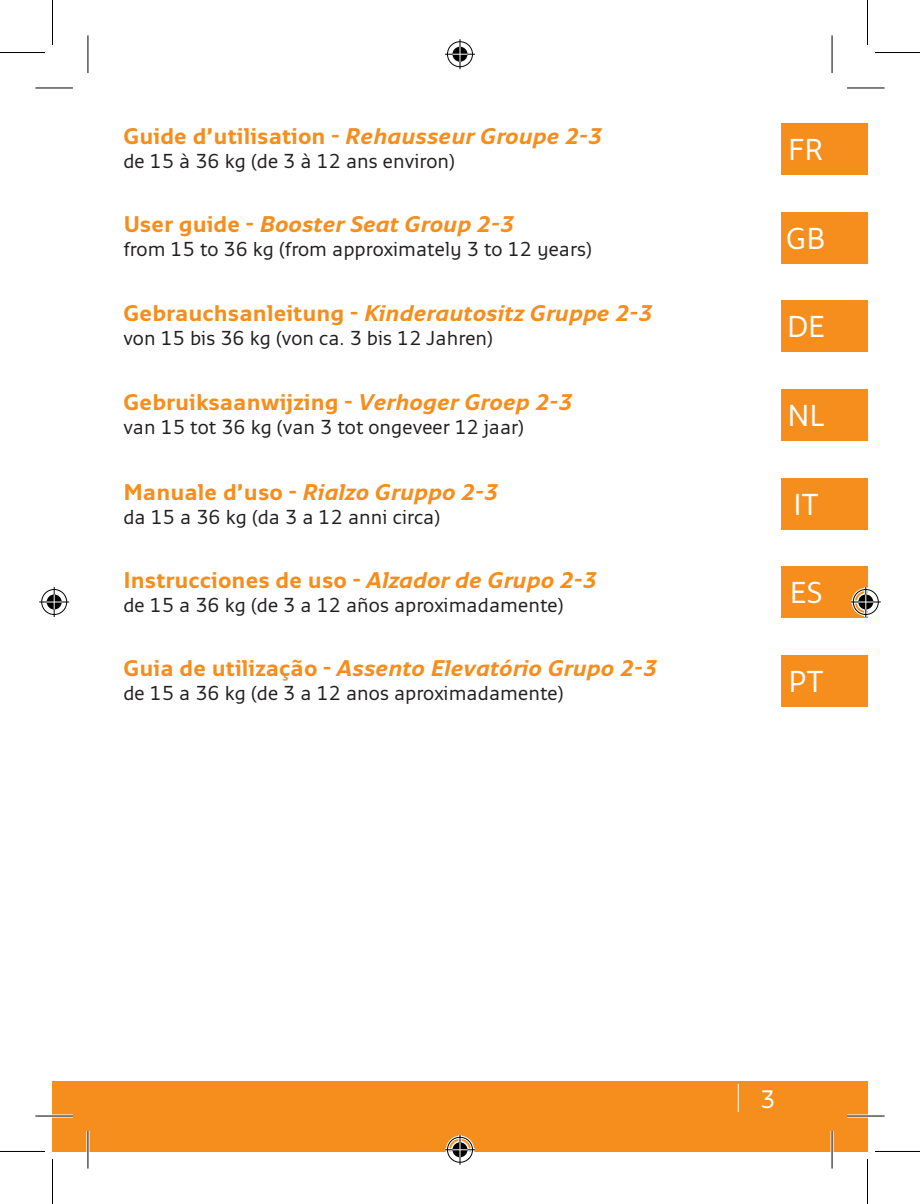
<style>
.page{position:relative;width:920px;height:1204px;background:#fff}
.page>*{position:absolute;margin:0;border:0;box-sizing:border-box;transform-origin:0 0}
.t1{font:30px "Monitor";color:#fff}
.t2{font:25px "Monitor";color:#fff}
.t3{font:italic 700 22.5px "Monitor";color:#f68e1e}
.t4{font:700 22.5px "Monitor";color:#f68e1e}
.t5{font:20px "Monitor";color:#231f20}
.s1{font-style:italic}
.s2{font-style:normal}
</style>
<div class="page">
<div style="left:52px;top:1080px;width:36px;height:71px;background:#f68e1e"></div>
<div style="left:88px;top:1080px;width:779px;height:71px;background:#f68e1e"></div>
<svg style="left:738px;top:1084px;width:1px;height:27px"></svg>
<div style="left:781px;top:123px;width:86px;height:52px;background:#f68e1e"></div>
<div style="left:781px;top:212px;width:86px;height:51px;background:#f68e1e"></div>
<div style="left:781px;top:301px;width:86px;height:51px;background:#f68e1e"></div>
<div style="left:781px;top:389px;width:86px;height:51px;background:#f68e1e"></div>
<div style="left:781px;top:566px;width:86px;height:52px;background:#f68e1e"></div>
<div style="left:781px;top:655px;width:86px;height:51px;background:#f68e1e"></div>
<div style="left:781px;top:478px;width:86px;height:51px;background:#f68e1e"></div>
<hr style="left:35px;top:1114px;width:38px;height:3px;background:#fff">
<hr style="left:847px;top:1114px;width:38px;height:3px;background:#fff">
<hr style="left:86px;top:1130px;width:3px;height:38px;background:#fff">
<svg style="left:831px;top:35px;width:1px;height:38px"></svg>
<svg style="left:830px;top:1131px;width:4px;height:37px"></svg>
<hr style="left:35px;top:88px;width:38px;height:1px;background:#000">
<hr style="left:847px;top:88px;width:38px;height:1px;background:#000">
<hr style="left:35px;top:1115px;width:38px;height:1px;background:#000">
<hr style="left:847px;top:1115px;width:38px;height:1px;background:#000">
<hr style="left:88px;top:35px;width:1px;height:38px;background:#000">
<hr style="left:88px;top:1130px;width:1px;height:38px;background:#000">
<hr style="left:832px;top:35px;width:1px;height:38px;background:#000">
<hr style="left:832px;top:1130px;width:1px;height:38px;background:#000">
<hr style="left:0;top:52px;width:45px;height:1px;background:#000">
<hr style="left:875px;top:52px;width:45px;height:1px;background:#000">
<hr style="left:0;top:1150px;width:45px;height:1px;background:#000">
<hr style="left:875px;top:1150px;width:45px;height:1px;background:#000">
<hr style="left:52px;top:0;width:1px;height:45px;background:#000">
<hr style="left:52px;top:1158px;width:1px;height:45px;background:#000">
<hr style="left:867px;top:0;width:1px;height:45px;background:#000">
<hr style="left:867px;top:1158px;width:1px;height:45px;background:#000">
<div style="left:446px;top:40px;width:28px;height:28px;border:3px solid #fff;border-radius:50%"></div>
<hr style="left:445px;top:53px;width:30px;height:3px;background:#fff">
<svg style="left:458px;top:39px;width:4px;height:30px"></svg>
<div style="left:451px;top:45px;width:18px;height:18px;border:3px solid #fff;border-radius:50%"></div>
<div style="left:447px;top:41px;width:26px;height:26px;border:1px solid #000;border-radius:50%"></div>
<hr style="left:445px;top:54px;width:30px;height:1px;background:#000">
<hr style="left:460px;top:39px;width:1px;height:30px;background:#000">
<svg style="left:452px;top:47px;width:15px;height:15px"></svg>
<div style="left:446px;top:1135px;width:28px;height:28px;border:3px solid #fff;border-radius:50%"></div>
<hr style="left:445px;top:1148px;width:30px;height:3px;background:#fff">
<svg style="left:458px;top:1134px;width:4px;height:30px"></svg>
<div style="left:451px;top:1140px;width:18px;height:18px;border:3px solid #fff;border-radius:50%"></div>
<div style="left:447px;top:1136px;width:26px;height:26px;border:1px solid #000;border-radius:50%"></div>
<hr style="left:445px;top:1149px;width:30px;height:1px;background:#000">
<hr style="left:460px;top:1134px;width:1px;height:30px;background:#000">
<svg style="left:452px;top:1142px;width:15px;height:15px"></svg>
<div style="left:40px;top:588px;width:28px;height:28px;border:3px solid #fff;border-radius:50%"></div>
<hr style="left:39px;top:600px;width:30px;height:3px;background:#fff">
<hr style="left:53px;top:587px;width:3px;height:30px;background:#fff">
<div style="left:45px;top:593px;width:18px;height:18px;border:3px solid #fff;border-radius:50%"></div>
<div style="left:41px;top:589px;width:26px;height:26px;border:1px solid #000;border-radius:50%"></div>
<hr style="left:39px;top:601px;width:30px;height:1px;background:#000">
<hr style="left:54px;top:587px;width:1px;height:30px;background:#000">
<svg style="left:47px;top:594px;width:15px;height:15px"></svg>
<div style="left:852px;top:588px;width:28px;height:28px;border:3px solid #fff;border-radius:50%"></div>
<hr style="left:851px;top:600px;width:30px;height:3px;background:#fff">
<hr style="left:864px;top:587px;width:3px;height:30px;background:#fff">
<div style="left:857px;top:593px;width:18px;height:18px;border:3px solid #fff;border-radius:50%"></div>
<div style="left:853px;top:589px;width:26px;height:26px;border:1px solid #000;border-radius:50%"></div>
<hr style="left:851px;top:601px;width:30px;height:1px;background:#000">
<hr style="left:865px;top:587px;width:1px;height:30px;background:#000">
<svg style="left:858px;top:594px;width:15px;height:15px"></svg>
<p class="t4" style="left:123px;top:122px;width:480px">Guide d’utilisation - <span class="s1">Rehausseur Groupe 2-3</span></p>
<p class="t5" style="left:123px;top:148px;width:333px">de 15 à 36 kg (de 3 à 12 ans environ)</p>
<p class="t3" style="left:123px;top:210px;width:392px"><span class="s2">User guide -</span> Booster Seat Group 2-3</p>
<p class="t5" style="left:123px;top:237px;width:470px">from 15 to 36 kg (from approximately 3 to 12 years)</p>
<p class="t3" style="left:123px;top:299px;width:530px"><span class="s2">Gebrauchsanleitung -</span> Kinderautositz Gruppe 2-3</p>
<p class="t5" style="left:123px;top:325px;width:371px">von 15 bis 36 kg (von ca. 3 bis 12 Jahren)</p>
<p class="t4" style="left:123px;top:388px;width:450px">Gebruiksaanwijzing - <span class="s1">Verhoger Groep 2-3</span></p>
<p class="t5" style="left:123px;top:414px;width:402px">van 15 tot 36 kg (van 3 tot ongeveer 12 jaar)</p>
<p class="t3" style="left:123px;top:478px;width:376px"><span class="s2">Manuale d’uso -</span> Rialzo Gruppo 2-3</p>
<p class="t5" style="left:123px;top:504px;width:318px">da 15 a 36 kg (da 3 a 12 anni circa)</p>
<p class="t4" style="left:123px;top:566px;width:475px">Instrucciones de uso - <span class="s1">Alzador de Grupo 2-3</span></p>
<p class="t5" style="left:123px;top:592px;width:442px">de 15 a 36 kg (de 3 a 12 años aproximadamente)</p>
<p class="t3" style="left:123px;top:654px;width:535px"><span class="s2">Guia de utilização -</span> Assento Elevatório Grupo 2-3</p>
<p class="t5" style="left:123px;top:681px;width:442px">de 15 a 36 kg (de 3 a 12 anos aproximadamente)</p>
<h1 class="t1" style="left:788px;top:131px;width:37px">FR</h1>
<h1 class="t1" style="left:786px;top:220px;width:40px">GB</h1>
<h1 class="t1" style="left:787px;top:308px;width:39px">DE</h1>
<h1 class="t1" style="left:787px;top:397px;width:38px">NL</h1>
<h1 class="t1" style="left:793px;top:485px;width:27px">IT</h1>
<h1 class="t1" style="left:790px;top:574px;width:34px">ES</h1>
<h1 class="t1" style="left:789px;top:663px;width:37px">PT</h1>
<p class="t2" style="left:760px;top:1083px;width:17px">3</p>
</div>
